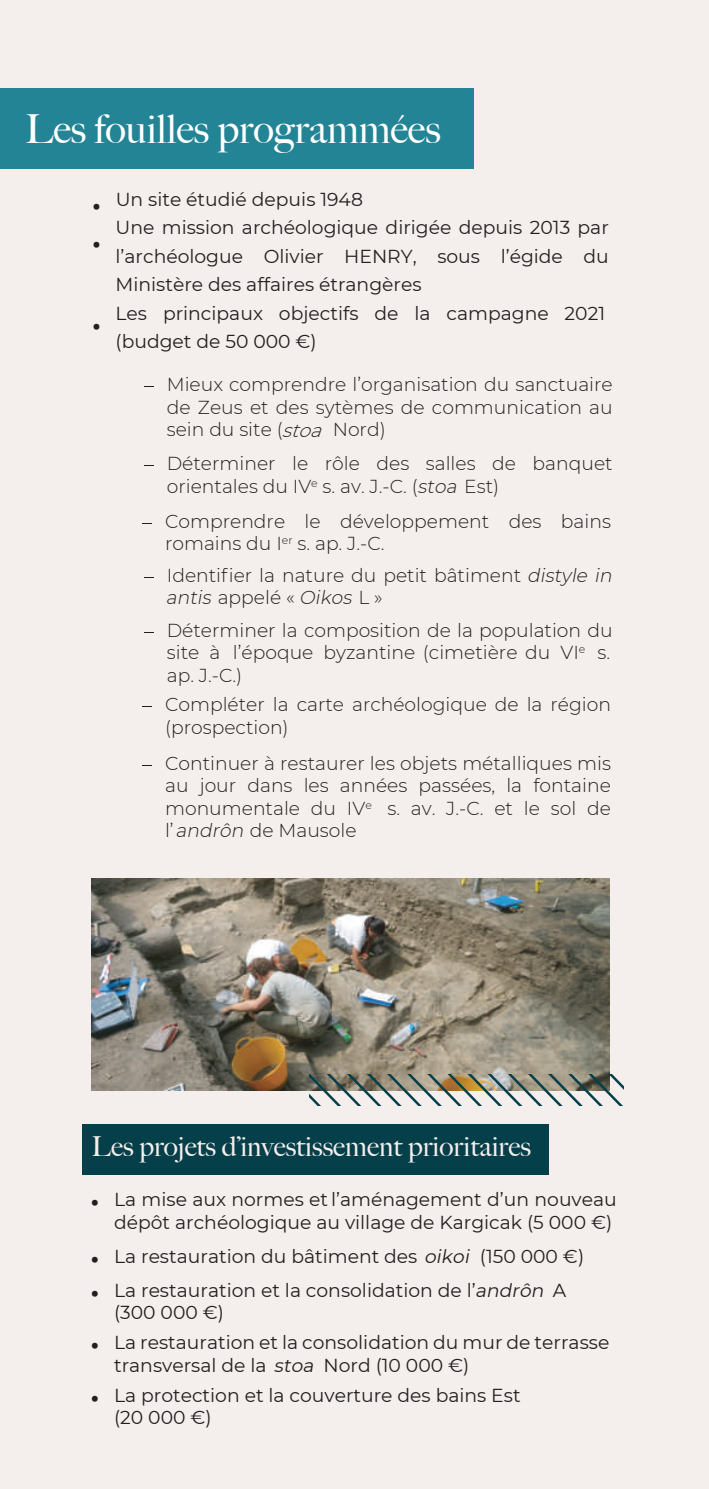
<style>
.page{position:relative;width:709px;height:1489px;background:#fff}
.page>*{position:absolute;margin:0;border:0;box-sizing:border-box;transform-origin:0 0}
.t1{font:500 40px "Big Caslon";color:#fff}
.t2{font:500 27.5px "Big Caslon";color:#f4efec}
.t3{font:300 18.75px/22.5px "Montserrat";color:#231f20}
.t4{font:18.75px/28.5px "Montserrat";color:#231f20}
.t5{font:900 18.75px/37.5px "Montserrat";color:#231f20}
.s1{font-style:italic}
.s2{font-weight:900}
.s3{font-style:italic;font-size:18.5px}
</style>
<div class="page">
<div style="left:0;top:0;width:709px;height:1488px;background:#f4efec"></div>
<div style="left:0;top:88px;width:474px;height:80px;background:#238495"></div>
<img style="left:92px;top:878px;width:517px;height:212px">
<svg style="left:309px;top:1074px;width:315px;height:31px"></svg>
<div style="left:82px;top:1124px;width:466px;height:50px;background:#053f4a"></div>
<h1 class="t1" style="left:25px;top:96px;width:417px">Les fouilles programmées</h1>
<p class="t5" style="left:93px;top:187px;width:8px">• •</p>
<p class="t5" style="left:93px;top:307px;width:8px">•</p>
<p class="t4" style="left:115px;top:184px;width:495px">Un site étudié depuis 1948<br>Une mission archéologique dirigée depuis 2013 par l’archéologue Olivier HENRY, sous l’égide du Ministère des affaires étrangères<br>Les principaux objectifs de la campagne 2021 (budget de 50 000 €)</p>
<p class="t3" style="left:167px;top:373px;width:447px;text-align:justify">Mieux comprendre l’organisation du sanctuaire de Zeus et des sytèmes de communication au sein du site (<span class="s1">stoa</span> Nord)</p>
<p class="t3" style="left:167px;top:452px;width:447px">Déterminer le rôle des salles de banquet orientales du IV<sup>e</sup> s. av. J.-C. (<span class="s1">stoa</span> Est)</p>
<p class="t3" style="left:165px;top:509px;width:447px">Comprendre le développement des bains romains du I<sup>er</sup> s. ap. J.-C.</p>
<p class="t3" style="left:166px;top:563px;width:451px">Identifier la nature du petit bâtiment <span class="s1">distyle in antis</span> a p pe l é « <span class="s1">Oikos</span> L »</p>
<p class="t3" style="left:167px;top:618px;width:447px">Déterminer la composition de la population du site à l’époque byzantine (cimetière du VI<sup>e</sup></p>
<p class="t3" style="left:597px;top:640px;width:14px">s.</p>
<p class="t3" style="left:165px;top:659px;width:447px;line-height:29.5px">ap. J.-C.)<br>Compléter la carte archéologique de la région</p>
<p class="t3" style="left:165px;top:708px;width:447px;line-height:36px">(prospection)<br>Continuer à restaurer les objets métalliques mis</p>
<p class="t3" style="left:165px;top:773px;width:447px;text-align:justify">au jour dans les années passées, la fontaine monumentale du IV<sup>e</sup> s. av. J.-C. et le sol de l’<span class="s1">andrôn</span> de Mausole</p>
<h2 class="t2" style="left:92px;top:1123px;width:441px">Les projets d’investissement prioritaires</h2>
<p class="t5" style="left:92px;top:1183px;width:8px">•</p>
<p class="t4" style="left:114px;top:1187px;width:504px;line-height:22.5px">La mise aux normes et l’aménagement d’un nouveau dépôt archéologique au village de Kargicak (5 000 €)</p>
<p class="t4" style="left:92px;top:1238px;width:494px;line-height:33.8px;text-align:center"><span class="s2">•</span> La restauration du bâtiment des <span class="s3">oikoi</span> (150 000 €)<br>La restauration et la consolidation de l’<span class="s3">andrôn</span> A</p>
<p class="t4" style="left:114px;top:1297px;width:111px">(300 000 €)</p>
<p class="t5" style="left:92px;top:1273px;width:8px">•</p>
<p class="t5" style="left:92px;top:1326px;width:8px">•</p>
<p class="t5" style="left:92px;top:1378px;width:8px">•</p>
<p class="t4" style="left:114px;top:1330px;width:497px;line-height:22.5px">La restauration et la consolidation du mur de terrasse transversal de la <span class="s3">stoa</span> Nord (10 000 €)</p>
<p class="t4" style="left:114px;top:1382px;width:408px;line-height:22.5px">La protection et la couverture des bains Est (20 000 €)</p>
</div>
